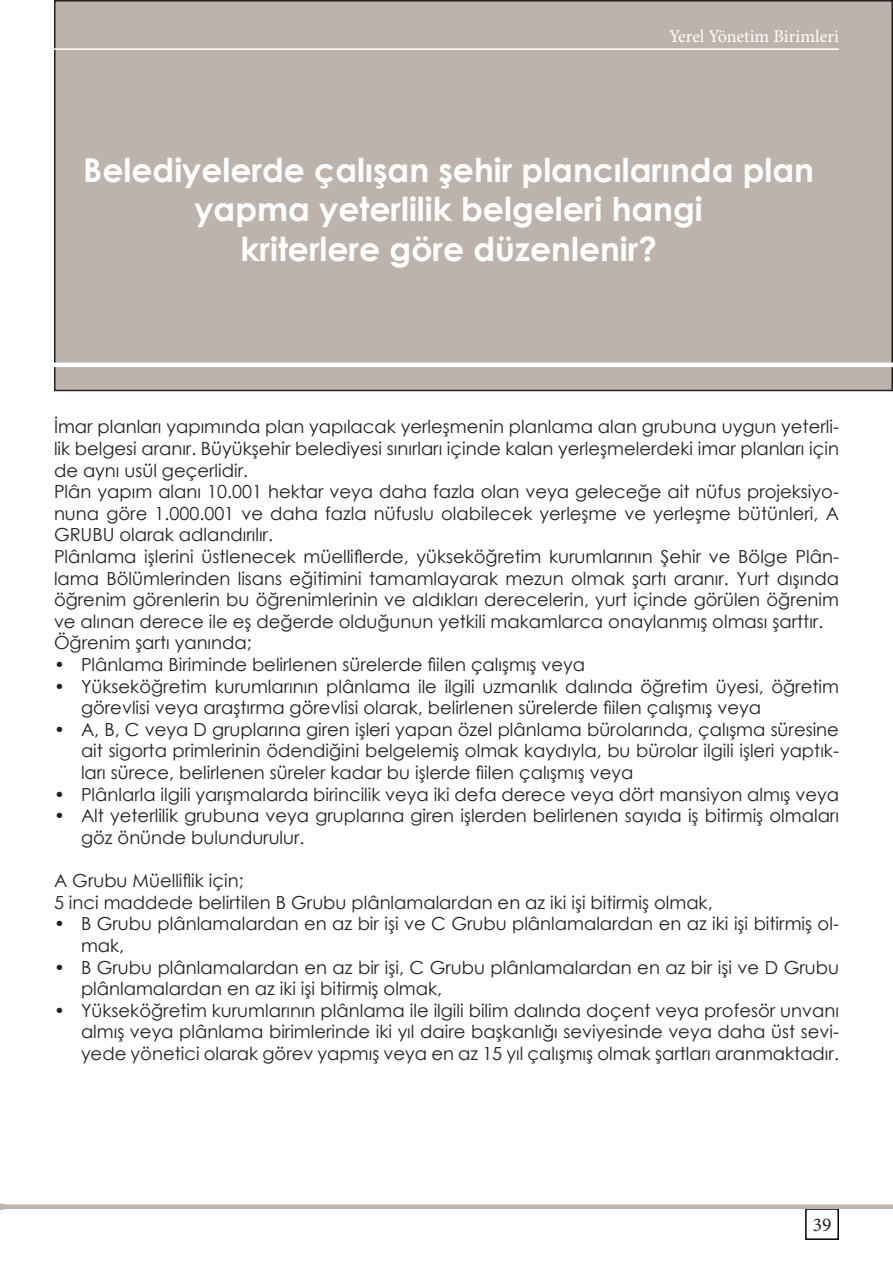
<style>
.page{position:relative;width:893px;height:1263px;background:#fff}
.page>*{position:absolute;margin:0;border:0;box-sizing:border-box;transform-origin:0 0}
.t1{font:700 33px/39.6px "Century Gothic";color:#fff;text-align:center}
.t2{font:19.5px "Minion Pro";color:#231f20}
.t3{font:18px/21.6px "Century Gothic";color:#231f20;text-align:justify}
.t4{font:18px "Minion Pro";color:#fff}
</style>
<div class="page">
<div style="left:55px;top:1px;width:837px;height:389px;background:#bcb4ac"></div>
<div style="left:54px;top:0;width:839px;height:391px;border:2px solid #231f20"></div>
<div style="left:805px;top:1208px;width:34px;height:32px;border:2px solid #000"></div>
<hr style="left:54px;top:363px;width:839px;height:4px;background:#fff">
<div style="left:0;top:1204px;width:893px;height:5px;background:#bcb4ac"></div>
<hr style="left:54px;top:48px;width:785px;height:2px;background:#fff">
<p class="t4" style="left:669px;top:25px;width:171px">Yerel Yönetim Birimleri</p>
<p class="t1" style="left:83px;top:148px;width:732px">Belediyelerde çalışan şehir plancılarında plan yapma yeterlilik belgeleri hangi</p>
<p class="t1" style="left:240px;top:227px;width:418px">kriterlere göre düzenlenir?</p>
<p class="t3" style="left:54px;top:416px;width:786px">İmar planları yapımında plan yapılacak yerleşmenin planlama alan grubuna uygun yeterli&shy;lik belgesi aranır. Büyükşehir belediyesi sınırları içinde kalan yerleşmelerdeki imar planları için de aynı usül geçerlidir.</p>
<p class="t3" style="left:54px;top:481px;width:786px">Plân yapım alanı 10.001 hektar veya daha fazla olan veya geleceğe ait nüfus projeksiyo&shy;nuna göre 1.000.001 ve daha fazla nüfuslu olabilecek yerleşme ve yerleşme bütünleri, A GRUBU olarak adlandırılır.</p>
<p class="t3" style="left:54px;top:545px;width:786px">Plânlama işlerini üstlenecek müelliflerde, yükseköğretim kurumlarının Şehir ve Bölge Plân&shy;lama Bölümlerinden lisans eğitimini tamamlayarak mezun olmak şartı aranır. Yurt dışında öğrenim görenlerin bu öğrenimlerinin ve aldıkları derecelerin, yurt içinde görülen öğrenim ve alınan derece ile eş değerde olduğunun yetkili makamlarca onaylanmış olması şarttır.</p>
<p class="t3" style="left:54px;top:632px;width:199px">Öğrenim şartı yanında;</p>
<p class="t3" style="left:54px;top:653px;width:533px">• Plânlama Biriminde belirlenen sürelerde fiilen çalışmış veya</p>
<p class="t3" style="left:81px;top:675px;width:759px;text-indent:-27px">• Yükseköğretim kurumlarının plânlama ile ilgili uzmanlık dalında öğretim üyesi, öğretim görevlisi veya araştırma görevlisi olarak, belirlenen sürelerde fiilen çalışmış veya</p>
<p class="t3" style="left:81px;top:718px;width:759px;text-indent:-27px">• A, B, C veya D gruplarına giren işleri yapan özel plânlama bürolarında, çalışma süresine ait sigorta primlerinin ödendiğini belgelemiş olmak kaydıyla, bu bürolar ilgili işleri yaptık&shy;ları sürece, belirlenen süreler kadar bu işlerde fiilen çalışmış veya</p>
<p class="t3" style="left:54px;top:783px;width:786px">• Plânlarla ilgili yarışmalarda birincilik veya iki defa derece veya dört mansiyon almış veya</p>
<p class="t3" style="left:81px;top:805px;width:759px;text-indent:-27px">• Alt yeterlilik grubuna veya gruplarına giren işlerden belirlenen sayıda iş bitirmiş olmaları göz önünde bulundurulur.</p>
<p class="t3" style="left:54px;top:869px;width:191px">A Grubu Müelliflik için;</p>
<p class="t3" style="left:54px;top:891px;width:660px">5 inci maddede belirtilen B Grubu plânlamalardan en az iki işi bitirmiş olmak,</p>
<p class="t3" style="left:81px;top:913px;width:759px;text-indent:-27px">• B Grubu plânlamalardan en az bir işi ve C Grubu plânlamalardan en az iki işi bitirmiş ol&shy;mak,</p>
<p class="t3" style="left:81px;top:956px;width:759px;text-indent:-27px">• B Grubu plânlamalardan en az bir işi, C Grubu plânlamalardan en az bir işi ve D Grubu plânlamalardan en az iki işi bitirmiş olmak,</p>
<p class="t3" style="left:81px;top:999px;width:759px;text-indent:-27px">• Yükseköğretim kurumlarının plânlama ile ilgili bilim dalında doçent veya profesör unvanı almış veya plânlama birimlerinde iki yıl daire başkanlığı seviyesinde veya daha üst sevi&shy;yede yönetici olarak görev yapmış veya en az 15 yıl çalışmış olmak şartları aranmaktadır.</p>
<p class="t2" style="left:813px;top:1212px;width:20px">39</p>
</div>
